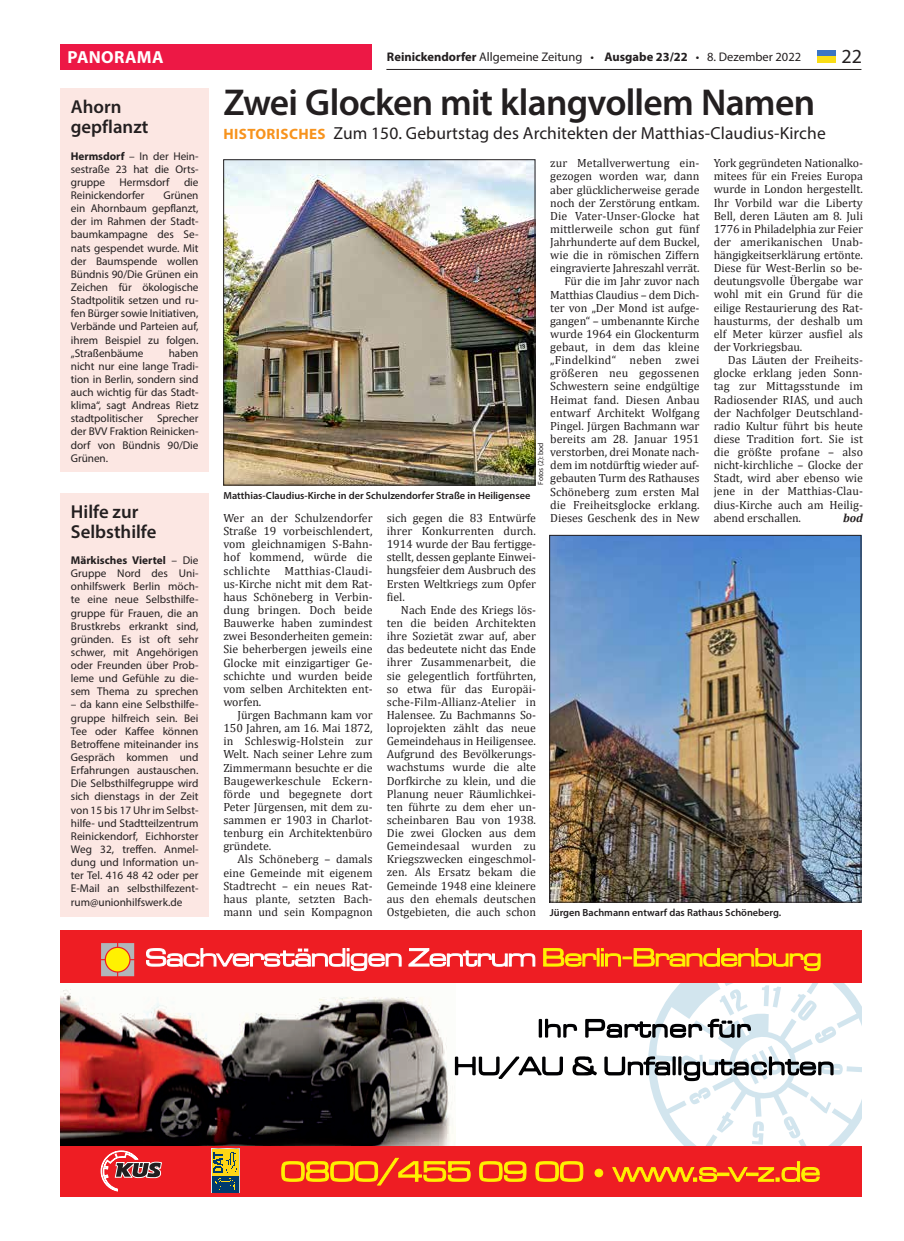
<style>
.page{position:relative;width:904px;height:1241px;background:#fff}
.page>*{position:absolute;margin:0;border:0;box-sizing:border-box;transform-origin:0 0}
.t1{font:600 37.5px "Myriad Pro";letter-spacing:-.02em;color:#231f20}
.t2{font:20px "Myriad Pro";color:#231f20}
.t3{font:600 18.75px/20px "Myriad Pro";color:#231f20}
.t4{font:17.5px "Myriad Pro";letter-spacing:.005em;color:#231f20}
.t5{font:700 17.5px "Myriad Pro";letter-spacing:.02em;color:#fff}
.t6{font:12.5px "Myriad Pro";color:#231f20}
.t7{font:11.88px/13.1px "Cambria";color:#231f20;text-align:justify}
.t8{font:italic 700 11.88px "Cambria";color:#231f20}
.t9{font:11.25px/13.1px "Myriad Pro";letter-spacing:-.005em;color:#231f20;text-align:justify}
.t10{font:600 10.25px "Myriad Pro";color:#231f20}
.t11{font:7.5px "Myriad Pro";color:#231f20}
.s1{font-weight:700}
.s2{font-weight:700;font-size:15px;color:#f7931d}
</style>
<div class="page">
<hr style="left:386px;top:69px;width:475px;height:1px;background:#231f20">
<svg style="left:817px;top:51px;width:18px;height:6px"></svg>
<div style="left:817px;top:57px;width:18px;height:6px;background:#f9dd16"></div>
<div style="left:60px;top:44px;width:312px;height:25px;background:#ed1845"></div>
<img style="left:60px;top:982px;width:395px;height:163px">
<svg style="left:632px;top:982px;width:229px;height:163px"></svg>
<div style="left:60px;top:1145px;width:801px;height:51px;background:#ee1d23"></div>
<svg style="left:539px;top:1017px;width:212px;height:21px"></svg>
<svg style="left:454px;top:1054px;width:380px;height:27px"></svg>
<div style="left:678px;top:1056px;width:3px;height:19px;border:1px solid #000002"></div>
<div style="left:672px;top:1056px;width:3px;height:19px;border:1px solid #000002"></div>
<div style="left:60px;top:930px;width:801px;height:52px;background:#ee1d23"></div>
<svg style="left:101px;top:943px;width:33px;height:33px"></svg>
<img style="left:211px;top:1148px;width:28px;height:44px">
<svg style="left:101px;top:1150px;width:61px;height:41px"></svg>
<svg style="left:281px;top:1157px;width:538px;height:28px"></svg>
<div style="left:595px;top:1168px;width:7px;height:8px;background:#fff101;border-radius:50%"></div>
<div style="left:594px;top:1168px;width:9px;height:8px;border:1px solid #fff101;border-radius:50%"></div>
<svg style="left:146px;top:948px;width:255px;height:22px"></svg>
<svg style="left:408px;top:948px;width:127px;height:18px"></svg>
<svg style="left:543px;top:948px;width:277px;height:22px"></svg>
<div style="left:60px;top:89px;width:149px;height:383px;background:#fce7e3"></div>
<div style="left:60px;top:493px;width:149px;height:422px;background:#fce7e3"></div>
<img style="left:551px;top:537px;width:308px;height:363px">
<div style="left:549px;top:535px;width:312px;height:367px;border:1px solid #231f20"></div>
<img style="left:225px;top:161px;width:308px;height:322px">
<div style="left:223px;top:159px;width:312px;height:326px;border:1px solid #231f20"></div>
<h3 class="t5" style="left:67px;top:46px;width:97px">PANORAMA</h3>
<p class="t6" style="left:387px;top:49px;width:416px"><span class="s1">Reinickendorfer</span> Allgemeine Zeitung • <span class="s1">Ausgabe 23/22</span> • 8. Dezember 2022</p>
<h2 class="t2" style="left:841px;top:44px;width:22px">22</h2>
<h3 class="t3" style="left:71px;top:97px;width:79px">Ahorn gepflanzt</h3>
<h1 class="t1" style="left:223px;top:78px;width:593px">Zwei Glocken mit klangvollem Namen</h1>
<h3 class="t4" style="left:223px;top:122px;width:603px"><span class="s2">HISTORISCHES</span> Zum 150. Geburtstag des Architekten der Matthias-Claudius-Kirche</h3>
<p class="t9" style="left:71px;top:149px;width:129px"><span class="s1">Hermsdorf</span> – In der Hein&shy;sestraße 23 hat die Orts&shy;gruppe</p>
<p class="t7" style="left:550px;top:156px;width:151px;text-align:right">zur Metallverwertung ein&shy;gezogen worden war, dann aber glücklicherweise gerade noch der Zerstörung entkam.<br>Die Vater-Unser-Glocke hat mittlerweile schon gut fünf<br>Jahrhunderte auf dem Buckel, wie die in römischen Ziffern eingravierte Jahreszahl verrät.<br>Für die im Jahr zuvor nach<br>Matthias Claudius – dem Dich&shy;ter von „Der Mond ist aufge&shy;gangen“ – umbenannte Kirche wurde 1964 ein Glockenturm gebaut, in dem das kleine „Findelkind“ neben zwei größeren neu gegossenen<br>Schwestern seine endgültige<br>Heimat fand. Diesen Anbau entwarf Architekt Wolfgang<br>Pingel. Jürgen Bachmann war bereits am 28. Januar 1951 verstorben, drei Monate nach&shy;dem im notdürftig wieder auf&shy;gebauten Turm des Rathauses<br>Schöneberg zum ersten Mal die Freiheitsglocke erklang.<br>Dieses Geschenk des in New</p>
<p class="t7" style="left:713px;top:156px;width:151px">York gegründeten Nationalko&shy;mitees für ein Freies Europa wurde in London hergestellt.<br>Ihr Vorbild war die Liberty Bell, deren Läuten am 8. Juli 1776 in Philadelphia zur Feier der amerikanischen Unab&shy;hängigkeitserklärung ertönte.<br>Diese für West-Berlin so be&shy;deutungsvolle Übergabe war wohl mit ein Grund für die eilige Restaurierung des Rat&shy;hausturms, der deshalb um elf Meter kürzer ausfiel als der Vorkriegsbau.</p>
<p class="t9" style="left:120px;top:175px;width:51px">Hermsdorf</p>
<p class="t9" style="left:184px;top:175px;width:16px">die</p>
<p class="t9" style="left:71px;top:188px;width:75px">Reinickendorfer</p>
<p class="t9" style="left:71px;top:188px;width:129px;text-indent:93px">Grünen ein Ahornbaum gepflanzt, der im Rahmen der Stadt&shy;baumkampagne des Se&shy;nats gespendet wurde. Mit der Baumspende wollen Bündnis 90/Die Grünen ein Zeichen für ökologische Stadtpolitik setzen und ru&shy;fen Bürger sowie Initiativen, Verbände und Parteien auf, ihrem Beispiel zu folgen. „Straßenbäume</p>
<p class="t9" style="left:71px;top:346px;width:129px;text-indent:98px">haben nicht nur eine lange Tradi&shy;tion in Berlin, sondern sind auch wichtig für das Stadt&shy;klima“, sagt Andreas Rietz stadtpolitischer</p>
<p class="t7" style="left:713px;top:353px;width:151px;text-indent:14px">Das Läuten der Freiheits&shy;glocke erklang jeden Sonn&shy;tag zur Mittagsstunde im Radiosender RIAS, und auch der Nachfolger Deutschland&shy;radio Kultur führt bis heute diese Tradition fort. Sie ist die größte profane – also nicht-kirchliche – Glocke der Stadt, wird aber ebenso wie jene in der Matthias-Clau&shy;dius-Kirche auch am Heilig&shy;abend erschallen.</p>
<p class="t9" style="left:71px;top:412px;width:129px;text-indent:86px">Sprecher der BVV Fraktion Reinicken&shy;dorf von Bündnis 90/Die Grünen.</p>
<p class="t11" style="left:536px;top:485px;width:44px;rotate:-90deg">Fotos (2): bod</p>
<p class="t10" style="left:223px;top:489px;width:308px">Matthias-Claudius-Kirche in der Schulzendorfer Straße in Heiligensee</p>
<h3 class="t3" style="left:71px;top:501px;width:87px">Hilfe zur<br>Selbsthilfe</h3>
<p class="t7" style="left:223px;top:511px;width:151px">Wer an der Schulzendorfer Straße 19 vorbeischlendert, vom gleichnamigen S-Bahn&shy;hof kommend, würde die schlichte Matthias-Claudi&shy;us-Kirche nicht mit dem Rat&shy;haus Schöneberg in Verbin&shy;dung bringen. Doch beide Bauwerke haben zumindest zwei Besonderheiten gemein:<br>Sie beherbergen jeweils eine Glocke mit einzigartiger Ge&shy;schichte und wurden beide vom selben Architekten ent&shy;worfen.</p>
<p class="t7" style="left:223px;top:708px;width:151px;text-indent:14px">Jürgen Bachmann kam vor 150 Jahren, am 16. Mai 1872, in Schleswig-Holstein zur Welt. Nach seiner Lehre zum Zimmermann besuchte er die Baugewerkeschule Eckern&shy;förde und begegnete dort Peter Jürgensen, mit dem zu&shy;sammen er 1903 in Charlot&shy;tenburg ein Architektenbüro gründete.</p>
<p class="t7" style="left:223px;top:852px;width:151px;text-indent:14px">Als Schöneberg – damals eine Gemeinde mit eigenem Stadtrecht – ein neues Rat&shy;haus plante, setzten Bach&shy;mann und sein Kompagnon</p>
<p class="t8" style="left:843px;top:509px;width:21px">bod</p>
<p class="t7" style="left:387px;top:511px;width:151px">sich gegen die 83 Entwürfe ihrer Konkurrenten durch.<br>1914 wurde der Bau fertigge&shy;stellt, dessen geplante Einwei&shy;hungsfeier dem Ausbruch des Ersten Weltkriegs zum Opfer fiel.</p>
<p class="t7" style="left:387px;top:603px;width:151px;text-indent:14px">Nach Ende des Kriegs lös&shy;ten die beiden Architekten ihre Sozietät zwar auf, aber das bedeutete nicht das Ende ihrer Zusammenarbeit, die sie gelegentlich fortführten, so etwa für das Europäi&shy;sche-Film-Allianz-Atelier in Halensee. Zu Bachmanns So&shy;loprojekten zählt das neue Gemeindehaus in Heiligensee.<br>Aufgrund des Bevölkerungs&shy;wachstums wurde die alte Dorfkirche zu klein, und die Planung neuer Räumlichkei&shy;ten führte zu dem eher un&shy;scheinbaren Bau von 1938.<br>Die zwei Glocken aus dem Gemeindesaal wurden zu Kriegszwecken eingeschmol&shy;zen. Als Ersatz bekam die Gemeinde 1948 eine kleinere aus den ehemals deutschen Ostgebieten, die auch schon</p>
<p class="t9" style="left:71px;top:553px;width:129px"><span class="s1">Märkisches Viertel</span> – Die Gruppe Nord des Uni&shy;onhilfswerk Berlin möch&shy;te eine neue Selbsthilfe&shy;gruppe für Frauen, die an Brustkrebs erkrankt sind, gründen. Es ist oft sehr schwer, mit Angehörigen oder Freunden über Prob&shy;leme und Gefühle zu die&shy;sem Thema zu sprechen</p>
<p class="t9" style="left:71px;top:697px;width:129px">– da kann eine Selbsthilfe&shy;gruppe hilfreich sein. Bei Tee oder Kaffee können Betroffene miteinander ins Gespräch kommen und Erfahrungen austauschen.<br>Die Selbsthilfegruppe wird sich dienstags in der Zeit von 15 bis 17 Uhr im Selbst&shy;hilfe- und Stadtteilzentrum Reinickendorf, Eichhorster Weg 32, treffen. Anmel&shy;dung und Information un&shy;ter Tel. 416 48 42 oder per E-Mail an selbsthilfezent&shy;rum@unionhilfswerk.de</p>
<p class="t10" style="left:549px;top:906px;width:233px">Jürgen Bachmann entwarf das Rathaus Schöneberg.</p>
</div>
